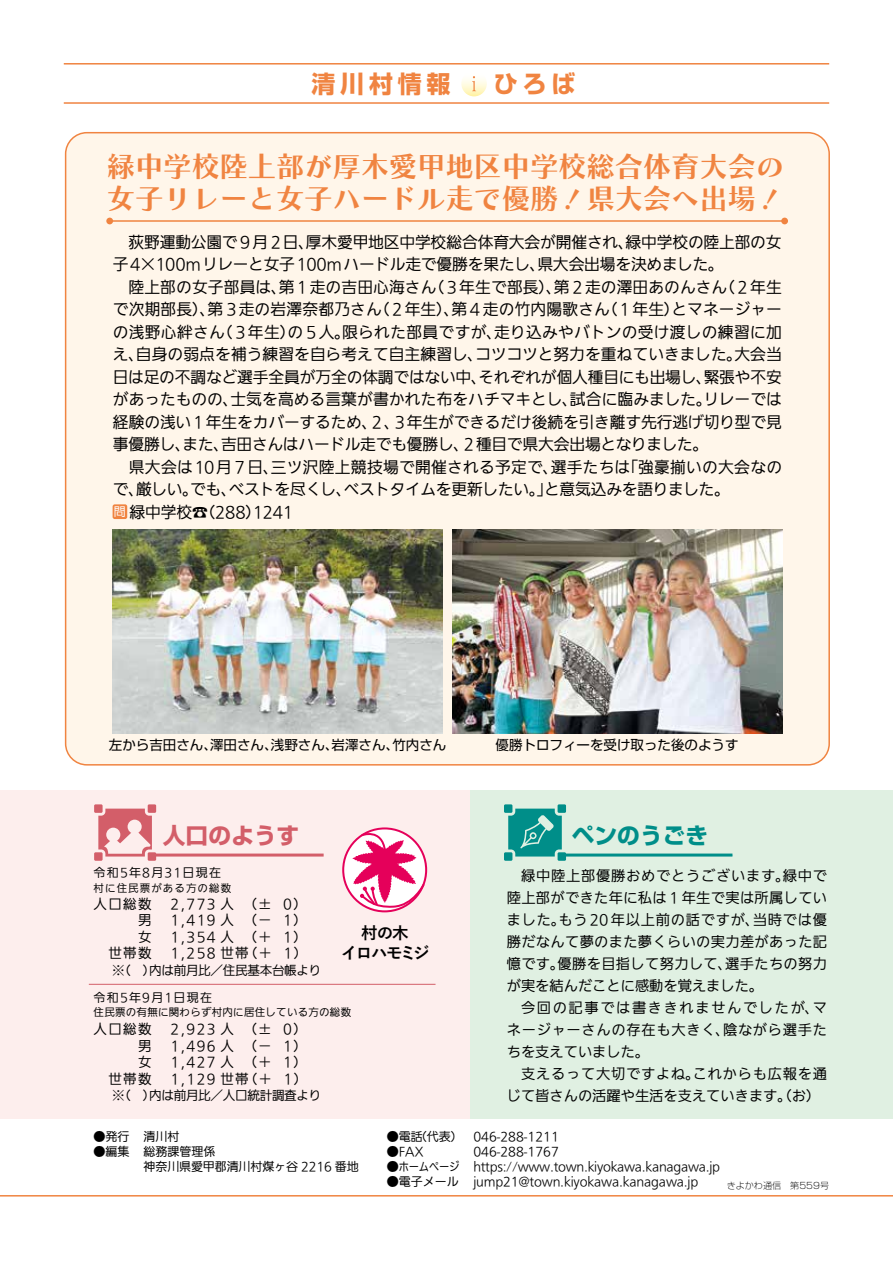
<style>
.page{position:relative;width:893px;height:1263px;background:#fff}
.page>*{position:absolute;margin:0;border:0;box-sizing:border-box;transform-origin:0 0}
.t1{font:28.5px/31.5px "Chiaro Std B";letter-spacing:-.01em;color:#f08441}
.t2{font:700 24px "Shin Go Pro";letter-spacing:.2em;color:#f08441}
.t3{font:700 22.5px "Shin Go Pro";color:#d35e69}
.t4{font:700 22.5px "Shin Go Pro";color:#008e89}
.t5{font:700 16.5px/19.8px "Yu Go";letter-spacing:-.085em;color:#000;text-align:center}
.t6{font:100 15.75px/22.5px "Iwa UD Go Hon Pro";letter-spacing:-.01em;color:#000}
.t7{font:100 14.25px/21.9px "Iwa UD Go Hon Pro";letter-spacing:.025em;color:#000;text-align:justify}
.t8{font:100 13.5px/16.5px "Iwa UD Go Hon Pro";letter-spacing:.1em;color:#000;text-align:right}
.t9{font:13.5px "Shin Go Pro";color:#000}
.t10{font:100 12.6px "Iwa UD Go Hon Pro";letter-spacing:-.025em;color:#000}
.t11{font:100 12px/15px "Iwa UD Go Hon Pro";letter-spacing:-.01em;color:#000}
.t12{font:100 12px "Iwa UD Go Hon Pro";letter-spacing:.1em;color:#000}
.t13{font:100 10.5px "Iwa UD Go Hon Pro";letter-spacing:.025em;color:#000}
.t14{font:100 10.5px "Iwa UD Go Hon Pro";letter-spacing:.1em;color:#000}
.t15{font:300 expanded 9px "Shin Go Pro";color:#000}
.s1{font-size:12px;color:#fff}
.s2{font-family:"Koz Go Pr 6 N";font-weight:400}
</style>
<div class="page">
<hr style="left:64px;top:63px;width:765px;height:2px;background:#f08441">
<hr style="left:64px;top:102px;width:765px;height:2px;background:#f08441">
<svg style="left:461px;top:71px;width:26px;height:25px"></svg>
<svg style="left:472px;top:76px;width:4px;height:15px"></svg>
<div style="left:66px;top:133px;width:763px;height:632px;background:#fff6ea;border-radius:21px"></div>
<div style="left:113px;top:504px;width:14px;height:15px;background:#f08441;border-radius:2px"></div>
<hr style="left:110px;top:220px;width:675px;height:2px;background:#f08441">
<div style="left:106px;top:218px;width:7px;height:6px;background:#f08441;border-radius:50%"></div>
<div style="left:781px;top:218px;width:7px;height:6px;background:#f08441;border-radius:50%"></div>
<img style="left:113px;top:530px;width:330px;height:204px">
<img style="left:452px;top:530px;width:330px;height:204px">
<div style="left:0;top:790px;width:470px;height:329px;background:#fdeeed"></div>
<svg style="left:94px;top:804px;width:62px;height:57px"></svg>
<hr style="left:153px;top:853px;width:171px;height:3px;background:#d35e69">
<hr style="left:89px;top:984px;width:347px;height:1px;background:#d35e69">
<svg style="left:343px;top:829px;width:82px;height:81px"></svg>
<svg style="left:352px;top:827px;width:74px;height:83px"></svg>
<div style="left:470px;top:790px;width:423px;height:329px;background:#e0f0e2"></div>
<svg style="left:504px;top:804px;width:62px;height:57px"></svg>
<hr style="left:562px;top:853px;width:170px;height:3px;background:#008e89">
<hr style="left:0;top:1195px;width:893px;height:1px;background:#f08441">
<h2 class="t2" style="left:311px;top:64px;width:141px">清川村情報</h2>
<h2 class="t2" style="left:494px;top:64px;width:83px">ひろば</h2>
<h1 class="t1" style="left:107px;top:151px;width:679px">緑中学校陸上部が厚木愛甲地区中学校総合体育大会の女子リレーと女子ハードル走で優勝！県大会へ出場！</h1>
<p class="t6" style="left:113px;top:231px;width:670px;text-indent:16px">荻野運動公園で９月２日、厚木愛甲地区中学校総合体育大会が開催され、緑中学校の陸上部の女子4×100mリレーと女子100mハードル走で優勝を果たし、県大会出場を決めました。</p>
<p class="t6" style="left:113px;top:276px;width:671px;text-align:justify;text-indent:16px">陸上部の女子部員は、第１走の吉田心海さん（３年生で部長）、第２走の澤田あのんさん（２年生で次期部長）、第３走の岩澤奈都乃さん（２年生）、第４走の竹内陽歌さん（１年生）とマネージャーの浅野心絆さん（３年生）の５人。限られた部員ですが、走り込みやバトンの受け渡しの練習に加え、自身の弱点を補う練習を自ら考えて自主練習し、コツコツと努力を重ねていきました。大会当日は足の不調など選手全員が万全の体調ではない中、それぞれが個人種目にも出場し、緊張や不安があったものの、士気を高める言葉が書かれた布をハチマキとし、試合に臨みました。リレーでは経験の浅い１年生をカバーするため、２、３年生ができるだけ後続を引き離す先行逃げ切り型で見事優勝し、また、吉田さんはハードル走でも優勝し、２種目で県大会出場となりました。</p>
<p class="t6" style="left:113px;top:456px;width:671px;text-indent:16px">県大会は10月７日、三ツ沢陸上競技場で開催される予定で、選手たちは「強豪揃いの大会なので、厳しい。でも、ベストを尽くし、ベストタイムを更新したい。」と意気込みを語りました。<br><span class="s1">問</span>緑中学校<span class="s2">☎</span>（288）1241</p>
<p class="t9" style="left:109px;top:734px;width:339px">左から吉田さん、澤田さん、浅野さん、岩澤さん、竹内さん</p>
<p class="t9" style="left:496px;top:734px;width:244px">優勝トロフィーを受け取った後のようす</p>
<h3 class="t3" style="left:163px;top:818px;width:138px">人口のようす</h3>
<p class="t12" style="left:94px;top:864px;width:129px">令和5年8月31日現在</p>
<p class="t14" style="left:94px;top:880px;width:139px">村に住民票がある方の総数</p>
<p class="t8" style="left:93px;top:896px;width:60px">人口総数男<br>女<br>世帯数</p>
<p class="t12" style="left:94px;top:989px;width:120px">令和5年9月1日現在</p>
<p class="t8" style="left:171px;top:896px;width:138px;text-align:justify">2,773 人　（± 0）1,419 人　（－ 1）1,354 人　（＋ 1）1,258 世帯（＋ 1）</p>
<p class="t10" style="left:112px;top:961px;width:211px">※（　）内は前月比／住民基本台帳より</p>
<p class="t5" style="left:341px;top:923px;width:90px">村の木<br>イロハモミジ</p>
<p class="t13" style="left:94px;top:1005px;width:259px">住民票の有無に関わらず村内に居住している方の総数</p>
<p class="t8" style="left:93px;top:1021px;width:60px">人口総数男<br>女<br>世帯数</p>
<p class="t8" style="left:171px;top:1021px;width:138px;text-align:justify">2,923 人　（± 0）1,496 人　（－ 1）1,427 人　（＋ 1）1,129 世帯（＋ 1）</p>
<p class="t10" style="left:112px;top:1087px;width:211px">※（　）内は前月比／人口統計調査より</p>
<p class="t11" style="left:93px;top:1129px;width:37px">●発行</p>
<p class="t11" style="left:93px;top:1144px;width:37px">●編集</p>
<p class="t11" style="left:144px;top:1129px;width:217px">清川村<br>総務課管理係<br>神奈川県愛甲郡清川村煤ヶ谷 2216 番地</p>
<p class="t11" style="left:387px;top:1129px;width:78px">●電話（代表）</p>
<p class="t11" style="left:387px;top:1144px;width:38px">●FAX</p>
<p class="t11" style="left:387px;top:1159px;width:74px">●ホームページ</p>
<p class="t11" style="left:387px;top:1174px;width:73px">●電子メール</p>
<h3 class="t4" style="left:572px;top:818px;width:138px">ペンのうごき</h3>
<p class="t7" style="left:507px;top:866px;width:322px;text-indent:14px">緑中陸上部優勝おめでとうございます。緑中で陸上部ができた年に私は１年生で実は所属していました。もう20年以上前の話ですが、当時では優勝だなんて夢のまた夢くらいの実力差があった記憶です。優勝を目指して努力して、選手たちの努力が実を結んだことに感動を覚えました。</p>
<p class="t7" style="left:507px;top:997px;width:322px;text-indent:14px">今回の記事では書ききれませんでしたが、マネージャーさんの存在も大きく、陰ながら選手たちを支えていました。</p>
<p class="t7" style="left:507px;top:1063px;width:322px;text-indent:14px">支えるって大切ですよね。これからも広報を通じて皆さんの活躍や生活を支えていきます。（お）</p>
<p class="t11" style="left:473px;top:1129px;width:248px">046-288-1211<br>046-288-1767 https://www.town.kiyokawa.kanagawa.jp jump21@town.kiyokawa.kanagawa.jp</p>
<p class="t15" style="left:727px;top:1178px;width:104px">きよかわ通信　第559号</p>
</div>
